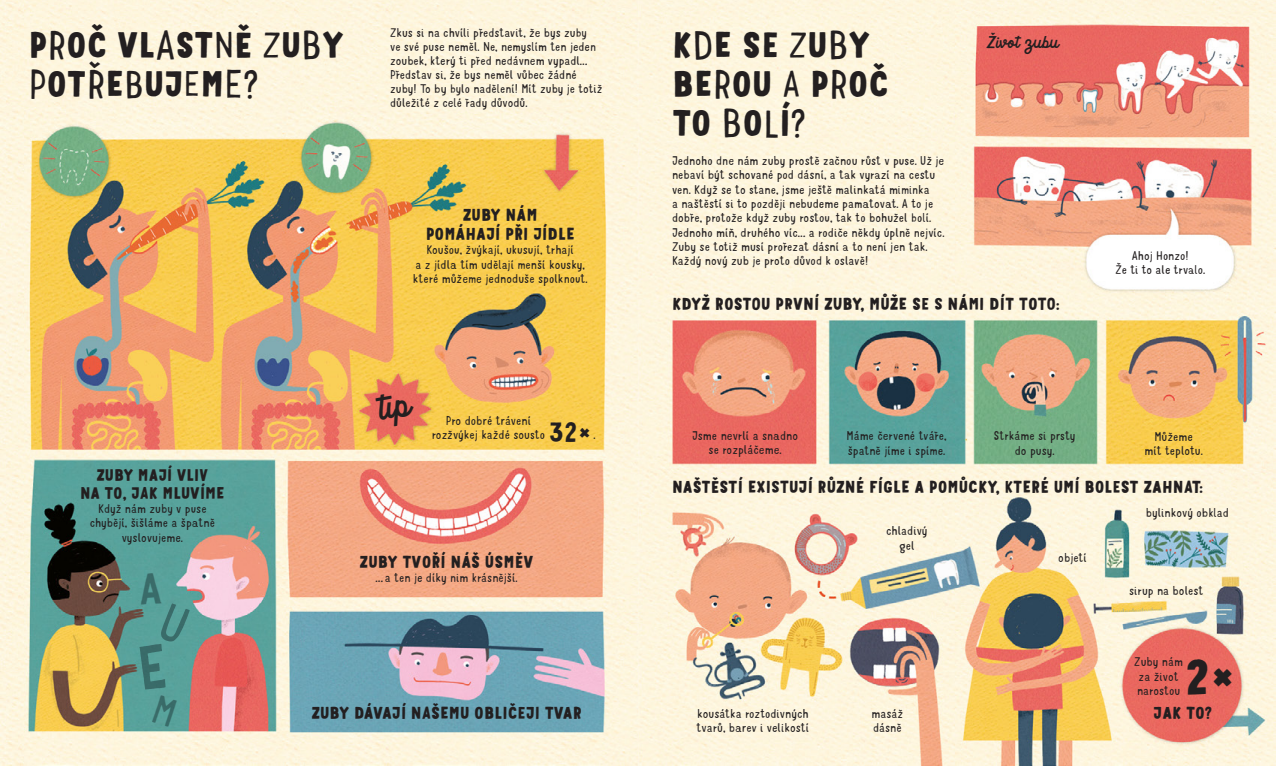
<style>
.page{position:relative;width:1276px;height:766px;background:#fff}
.page>*{position:absolute;margin:0;border:0;box-sizing:border-box;transform-origin:0 0}
.Nadpis{font:500 47.3px "Mr Dodo";color:#231f20}
.Nadpis-2{font:500 35.1px/39.2px "Mr Dodo";letter-spacing:-.01em;color:#231f20}
.t1{font:26.4px "Mr Dodo";color:#231f20}
.text{font:18.1px "Jungle Giant Script";color:#231f20}
.podnadpis{font:500 16.5px/18.7px "Mr Dodo";color:#231f20;text-align:center}
.podnadpis-2{font:500 16px/18px "Mr Dodo";color:#231f20;text-align:center}
.text-2{font:300 12.1px/14.3px "Mr Dodo";color:#231f20;text-align:center}
.text-3{font:300 12px/14px "Mr Dodo";color:#231f20}
.s1{font-weight:300;font-size:39.6px}
.s2{font-weight:300}
.s3{font-weight:300;font-size:37.8px}
</style>
<div class="page">
<img style="left:0;top:0;width:1276px;height:765px">
<svg style="left:375px;top:392px;width:41px;height:34px"></svg>
<div style="left:139px;top:572px;width:51px;height:154px;background:#58a29b"></div>
<p class="Nadpis-2" style="left:28px;top:26px;width:317px">P<span class="s1">R</span>OČ VL<span class="s1">A</span>ST<span class="s2">N</span>Ě <span class="s2">Z</span>U<span class="s1">B</span>Y<br><span class="s1">P</span>OT<span class="s1">Ř</span>E<span class="s3">B</span>UJ<span class="s2">E</span>M<span class="s1">E?</span></p>
<p class="Nadpis-2" style="left:672px;top:26px;width:219px">K<span class="s1">D</span>E SE <span class="s2">Z</span>U<span class="s1">B</span>Y<br>BE<span class="s1">R</span>OU <span class="s2">A</span> P<span class="s1">R</span>OČ<br>TO <span class="s1">B</span>O<span class="s3">L</span>Í<span class="s1">?</span></p>
<p class="text-3" style="left:390px;top:26px;width:214px">Zkus si na chvíli představit, že bys zuby<br>ve své puse neměl. Ne, nemyslím ten jeden zoubek, který ti před nedávnem vypadl… Představ si, že bys neměl vůbec žádné zuby! To by bylo nadělení! Mít zuby je totiž důležité z celé řady důvodů.</p>
<p class="podnadpis" style="left:426px;top:206px;width:151px">ZUBY NÁM<br>POMÁHAJÍ PŘI JÍDLE</p>
<p class="text-2" style="left:413px;top:243px;width:176px">Koušou, žvýkají, ukusují, trhají<br>a z jídla tím udělají menší kousky, které můžeme jednoduše spolknout.</p>
<p class="text-2" style="left:672px;top:153px;width:274px;text-align:left">Jednoho dne nám zuby prostě začnou růst v puse. Už je nebaví být schované pod dásní, a tak vyrazí na cestu ven. Když se to stane, jsme ještě malinkatá miminka<br>a naštěstí si to později nebudeme pamatovat. A to je dobře, protože když zuby rostou, tak to bohužel bolí.<br>Jednoho míň, druhého víc… a rodiče někdy úplně nejvíc.<br>Zuby se totiž musí prořezat dásní a to není jen tak.<br>Každý nový zub je proto důvod k oslavě!</p>
<p class="text" style="left:987px;top:32px;width:74px">Život zubu</p>
<p class="podnadpis" style="left:672px;top:295px;width:389px">KDYŽ ROSTOU PRVNÍ ZUBY, MŮŽE SE S NÁMI DÍT TOTO:</p>
<p class="text-3" style="left:1115px;top:248px;width:91px;text-align:center">Ahoj Honzo!<br>Že ti to ale trvalo.</p>
<p class="podnadpis-2" style="left:80px;top:465px;width:146px">ZUBY MAJÍ VLIV<br>NA TO, JAK MLUVÍME</p>
<p class="text-2" style="left:90px;top:501px;width:127px">Když nám zuby v puse chybějí, šišláme a špatně vyslovujeme.</p>
<p class="text-2" style="left:432px;top:413px;width:115px">Pro dobré trávení rozžvýkej každé sousto</p>
<p class="t1" style="left:549px;top:416px;width:44px">32×</p>
<p class="text-2" style="left:593px;top:427px;width:4px">.</p>
<p class="podnadpis" style="left:360px;top:552px;width:175px">ZUBY TVOŘÍ NÁŠ ÚSMĚV</p>
<p class="text-2" style="left:375px;top:570px;width:143px">…a ten je díky nim krásnější.</p>
<p class="podnadpis" style="left:311px;top:703px;width:272px">ZUBY DÁVAJÍ NAŠEMU OBLIČEJI TVAR</p>
<p class="text-2" style="left:692px;top:428px;width:108px">Jsme nevrlí a snadno se rozpláčeme.</p>
<p class="text-2" style="left:846px;top:429px;width:102px;text-align:left">Máme červené tváře, špatně jíme i spíme.</p>
<p class="text-2" style="left:994px;top:429px;width:83px">Strkáme si prsty do pusy.</p>
<p class="text-2" style="left:1144px;top:429px;width:60px">Můžeme mít teplotu.</p>
<p class="podnadpis" style="left:672px;top:477px;width:532px">NAŠTĚSTÍ EXISTUJÍ RŮZNÉ FÍGLE A POMŮCKY, KTERÉ UMÍ BOLEST ZAHNAT:</p>
<p class="text-2" style="left:886px;top:523px;width:43px">chladivý gel</p>
<p class="text-2" style="left:696px;top:706px;width:114px;text-align:left">kousátka roztodivných tvarů, barev i velikostí</p>
<p class="text-2" style="left:871px;top:706px;width:33px;text-align:left">masáž dásně</p>
<p class="text-2" style="left:1058px;top:550px;width:30px">objetí</p>
<p class="text-2" style="left:1145px;top:505px;width:85px">bylinkový obklad</p>
<p class="text-2" style="left:1129px;top:583px;width:76px">sirup na bolest</p>
<p class="text-2" style="left:1134px;top:654px;width:50px;text-align:left">Zuby nám za život narostou</p>
<p class="podnadpis" style="left:1153px;top:703px;width:61px">JAK TO?</p>
<p class="Nadpis" style="left:1184px;top:646px;width:52px">2×</p>
</div>
